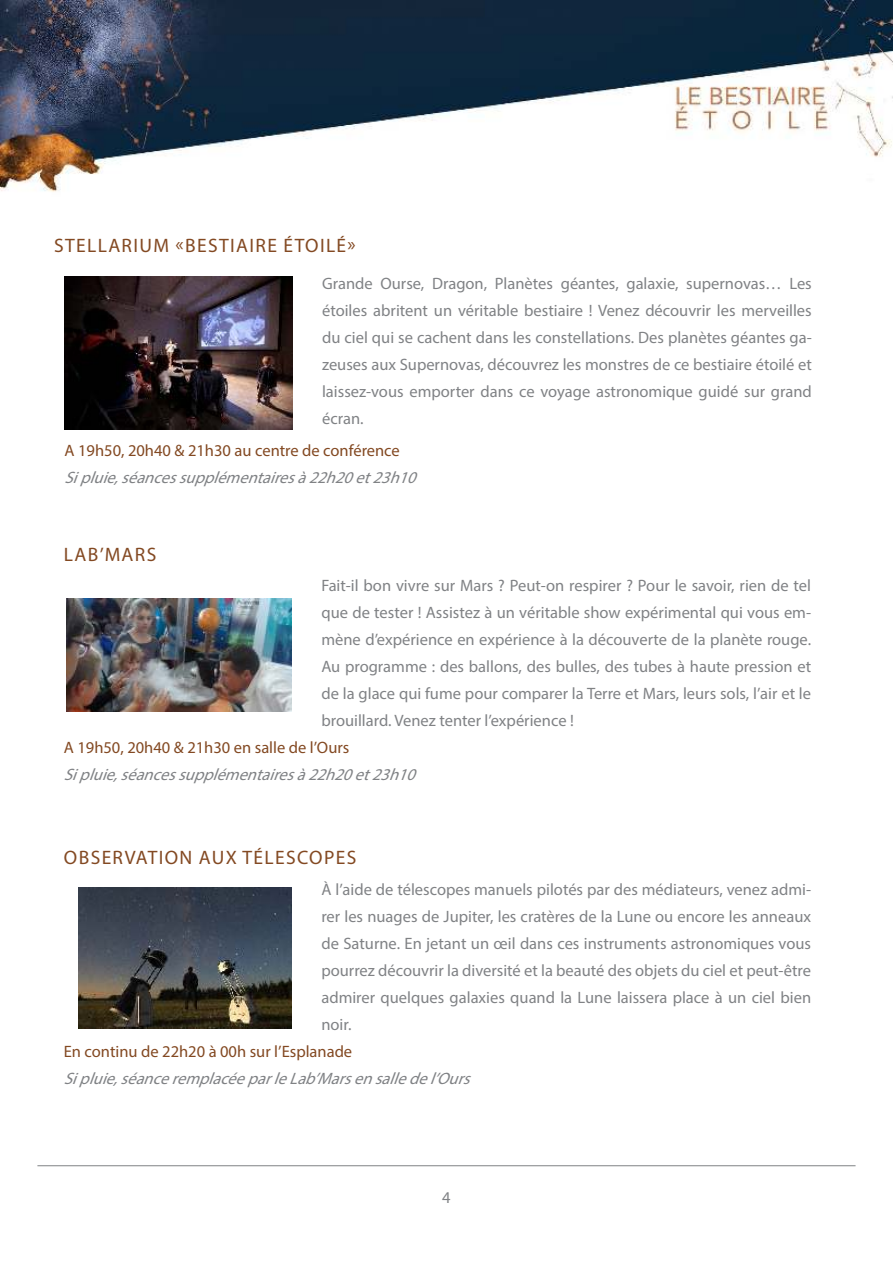
<style>
.page{position:relative;width:893px;height:1263px;background:#fff}
.page>*{position:absolute;margin:0;border:0;box-sizing:border-box;transform-origin:0 0}
.t1{font:19.5px "Myriad Pro";letter-spacing:.07em;color:#834922}
.t2{font:16.5px/27px "Myriad Pro";color:#808285;text-align:justify}
.t3{font:italic 16.5px "Myriad Pro";color:#808285}
.t4{font:16.5px "Myriad Pro";color:#834922}
</style>
<div class="page">
<img style="left:0;top:0;width:893px;height:192px">
<img style="left:64px;top:277px;width:228px;height:152px">
<img style="left:67px;top:599px;width:225px;height:112px">
<img style="left:79px;top:887px;width:213px;height:142px">
<hr style="left:37px;top:1165px;width:818px;height:1px;background:#808285">
<p class="t1" style="left:54px;top:236px;width:303px">STELLARIUM «BESTIAIRE ÉTOILÉ»</p>
<p class="t2" style="left:322px;top:271px;width:491px">Grande Ourse, Dragon, Planètes géantes, galaxie, supernovas… Les étoiles abritent un véritable bestiaire ! Venez découvrir les merveilles du ciel qui se cachent dans les constellations. Des planètes géantes ga&shy;zeuses aux Supernovas, découvrez les monstres de ce bestiaire étoilé et laissez-vous emporter dans ce voyage astronomique guidé sur grand écran.</p>
<p class="t4" style="left:65px;top:443px;width:337px">A 19h50, 20h40 &amp; 21h30 au centre de conférence</p>
<p class="t3" style="left:65px;top:470px;width:359px">Sipluie,séancessupplémentairesà22h20et23h10</p>
<p class="t1" style="left:64px;top:545px;width:94px">LAB’MARS</p>
<p class="t2" style="left:321px;top:573px;width:491px">Fait-il bon vivre sur Mars ? Peut-on respirer ? Pour le savoir, rien de tel que de tester ! Assistez à un véritable show expérimental qui vous em&shy;mène d’expérience en expérience à la découverte de la planète rouge.<br>Au programme : des ballons, des bulles, des tubes à haute pression et de la glace qui fume pour comparer la Terre et Mars, leurs sols, l’air et le brouillard. Venez tenter l’expérience !</p>
<p class="t4" style="left:64px;top:740px;width:287px">A 19h50, 20h40 &amp; 21h30 en salle de l’Ours</p>
<p class="t3" style="left:64px;top:767px;width:359px">Sipluie,séancessupplémentairesà22h20et23h10</p>
<p class="t1" style="left:64px;top:848px;width:294px">OBSERVATION AUX TÉLESCOPES</p>
<p class="t2" style="left:321px;top:876px;width:491px">À l’aide de télescopes manuels pilotés par des médiateurs, venez admi&shy;rer les nuages de Jupiter, les cratères de la Lune ou encore les anneaux de Saturne. En jetant un œil dans ces instruments astronomiques vous pourrez découvrir la diversité et la beauté des objets du ciel et peut-être admirer quelques galaxies quand la Lune laissera place à un ciel bien noir.</p>
<p class="t4" style="left:64px;top:1043px;width:290px">En continu de 22h20 à 00h sur l’Esplanade</p>
<p class="t3" style="left:64px;top:1070px;width:413px">Sipluie,séanceremplacéeparleLab’Marsensalledel’Ours</p>
<p class="t2" style="left:442px;top:1184px;width:10px">4</p>
</div>
